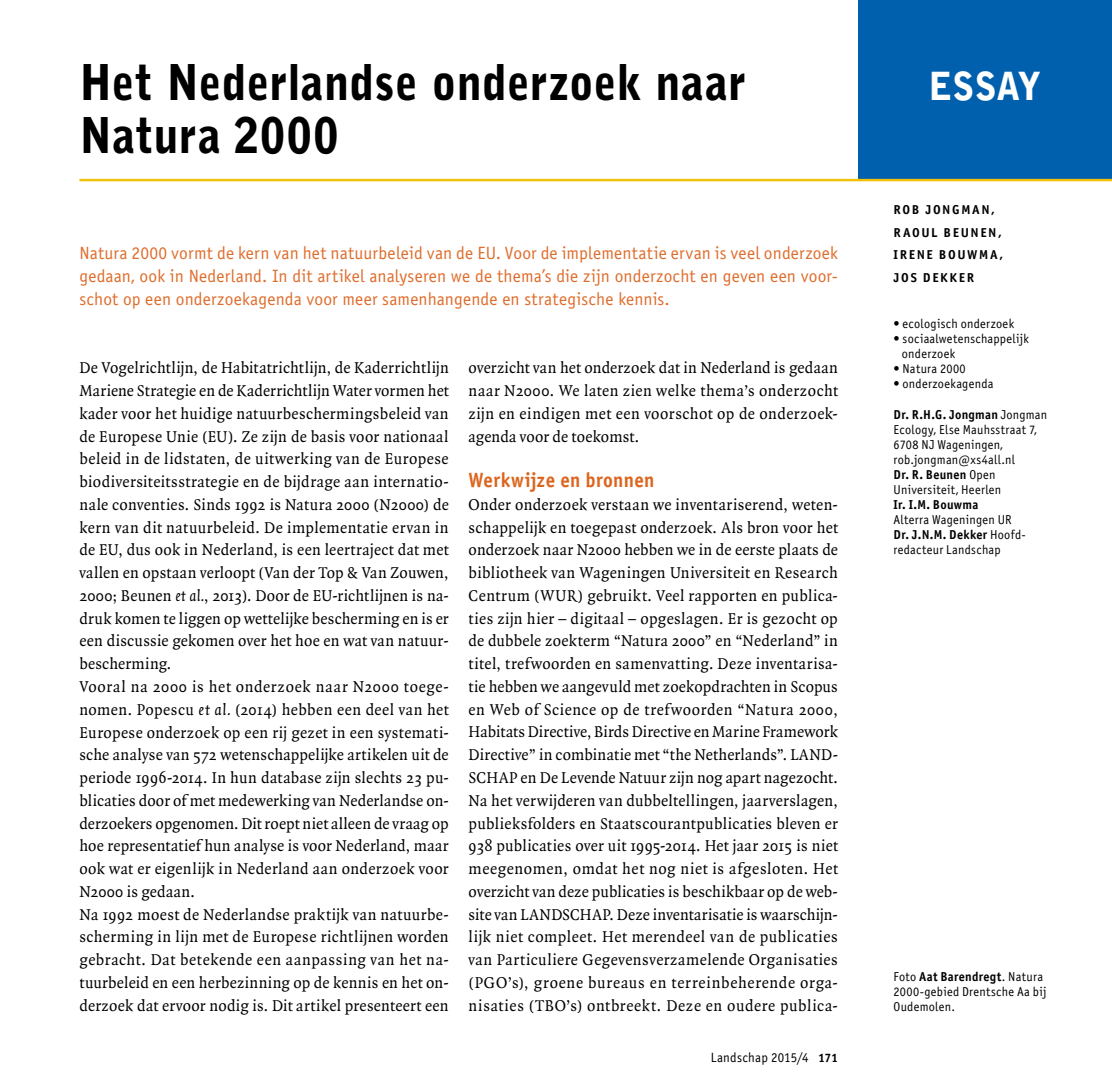
<style>
.page{position:relative;width:1112px;height:1092px;background:#fff}
.page>*{position:absolute;margin:0;border:0;box-sizing:border-box;transform-origin:0 0}
.t1{font:900 49px/52.5px "Bell Gothic";letter-spacing:.01em;color:#000;scale:.92 1}
.t2{font:900 38.5px "Bell Gothic";letter-spacing:.005em;color:#fff;scale:.92 1}
.t3{font:20.65px "Officina Sans Bold ITC";letter-spacing:.02em;color:#dc651e;scale:.92 1}
.t4{font:17.85px/22.8px "Officina Sans ITC";letter-spacing:.01em;color:#df6d2c;text-align:justify}
.t5{font:16.8px/22.8px "Quadraat";letter-spacing:.02em;color:#000;text-align:justify;scale:.96 1}
.t6{font:13.47px "Officina Sans ITC";letter-spacing:.015em;color:#000;scale:.96 1}
.t7{font:12.95px/15px "Officina Sans ITC";letter-spacing:.02em;color:#000;scale:.95 1}
.t8{font:12.95px "Officina Sans Bold ITC";letter-spacing:.115em;color:#000;scale:.95 1}
.t9{font:12.95px/22.8px "Officina Sans Bold ITC";letter-spacing:.115em;color:#000}
.t10{font:12.95px "Officina Sans Bold ITC";letter-spacing:.025em;color:#000;scale:.95 1}
.t11{font:12.95px "Officina Sans Bold ITC";letter-spacing:.02em;color:#000;scale:.95 1}
.s1{font-style:italic}
.s2{font-style:italic;font-size:16.97px}
.s3{font-family:"Officina Sans Bold ITC";font-size:12.25px}
.s4{font-family:"Officina Sans ITC"}
</style>
<div class="page">
<div style="left:858px;top:0;width:253px;height:179px;background:#0060ae"></div>
<hr style="left:79px;top:179px;width:1032px;height:2px;background:#f3c108">
<h1 class="t1" style="left:79px;top:57px;width:726px">Het Nederlandse onderzoek naar<br>Natura 2000</h1>
<p class="t4" style="left:79px;top:242px;width:760px">Natura 2000 vormt de kern van het natuurbeleid van de EU. Voor de implementatie ervan is veel onderzoek gedaan, ook in Nederland. In dit artikel analyseren we de thema’s die zijn onderzocht en geven een voor&shy;schot op een onderzoekagenda voor meer samenhangende en strategische kennis.</p>
<p class="t5" style="left:79px;top:357px;width:386px;text-align:left">De Vogelrichtlijn, de Habitatrichtlijn, de Kaderrichtlijn Mariene Strategie en de Kaderrichtlijn Water vormen het kader voor het huidige natuurbeschermingsbeleid van de Europese Unie (EU). Ze zijn de basis voor nationaal beleid in de lidstaten, de uitwerking van de Europese biodiversiteitsstrategie en de bijdrage aan internatio&shy;nale conventies. Sinds 1992 is Natura 2000 (N2000) de kern van dit natuurbeleid. De implementatie ervan in de EU, dus ook in Nederland, is een leertraject dat met vallen en opstaan verloopt (Van der Top &amp; Van Zouwen, 2000; Beunen <span class="s1">et al.</span>, 2013). Door de EU-richtlijnen is na&shy;druk komen te liggen op wettelijke bescherming en is er een discussie gekomen over het hoe en wat van natuur&shy;bescherming.<br>Vooral na 2000 is het onderzoek naar N2000 toege&shy;nomen. Popescu <span class="s2">et al.</span> (2014) hebben een deel van het Europese onderzoek op een rij gezet in een systemati&shy;sche analyse van 572 wetenschappelijke artikelen uit de periode 1996-2014. In hun database zijn slechts 23 pu&shy;blicaties door of met medewerking van Nederlandse on&shy;derzoekers opgenomen. Dit roept niet alleen de vraag op hoe representatief hun analyse is voor Nederland, maar ook wat er eigenlijk in Nederland aan onderzoek voor N2000 is gedaan.<br>Na 1992 moest de Nederlandse praktijk van natuurbe&shy;scherming in lijn met de Europese richtlijnen worden gebracht. Dat betekende een aanpassing van het na&shy;tuurbeleid en een herbezinning op de kennis en het on&shy;derzoek dat ervoor nodig is. Dit artikel presenteert een</p>
<p class="t5" style="left:468px;top:357px;width:386px">overzicht van het onderzoek dat in Nederland is gedaan naar N2000. We laten zien welke thema’s onderzocht zijn en eindigen met een voorschot op de onderzoek&shy;agenda voor de toekomst.</p>
<p class="t3" style="left:468px;top:467px;width:203px">Werkwijze en bronnen</p>
<p class="t5" style="left:468px;top:493px;width:386px">Onder onderzoek verstaan we inventariserend, weten&shy;schappelijk en toegepast onderzoek. Als bron voor het onderzoek naar N2000 hebben we in de eerste plaats de bibliotheek van Wageningen Universiteit en Research Centrum (WUR) gebruikt. Veel rapporten en publica&shy;ties zijn hier – digitaal – opgeslagen. Er is gezocht op de dubbele zoekterm “Natura 2000” en “Nederland” in titel, trefwoorden en samenvatting. Deze inventarisa&shy;tie hebben we aangevuld met zoekopdrachten in Scopus en Web of Science op de trefwoorden “Natura 2000, Habitats Directive, Birds Directive en Marine Framework Directive” in combinatie met “the Netherlands”. LAND-SCHAP en De Levende Natuur zijn nog apart nagezocht.<br>Na het verwijderen van dubbeltellingen, jaarverslagen, publieksfolders en Staatscourantpublicaties bleven er 938 publicaties over uit 1995-2014. Het jaar 2015 is niet meegenomen, omdat het nog niet is afgesloten. Het overzicht van deze publicaties is beschikbaar op de web&shy;site van LANDSCHAP. Deze inventarisatie is waarschijn&shy;lijk niet compleet. Het merendeel van de publicaties van Particuliere Gegevensverzamelende Organisaties (PGO’s), groene bureaus en terreinbeherende orga&shy;nisaties (TBO’s) ontbreekt. Deze en oudere publica-</p>
<p class="t6" style="left:710px;top:1049px;width:134px">Landschap 2015/4 <span class="s3">171</span></p>
<h2 class="t2" style="left:928px;top:64px;width:124px">ESSAY</h2>
<p class="t9" style="left:893px;top:198px;width:111px">ROB JONGMAN,<br>RAOUL BEUN EN,<br>IREN E BOUWMA,<br>JOS DEKKER</p>
<p class="t7" style="left:893px;top:316px;width:128px">• ecologisch onderzoek</p>
<p class="t7" style="left:901px;top:331px;width:135px;text-indent:-8px">• sociaalwetenschappelijk onderzoek</p>
<p class="t7" style="left:893px;top:361px;width:77px">• Natura 2000</p>
<p class="t7" style="left:893px;top:376px;width:107px">• onderzoekagenda</p>
<p class="t8" style="left:893px;top:406px;width:163px">Dr. R.H .G. Jongman <span class="s4">Jongman</span></p>
<p class="t7" style="left:893px;top:422px;width:152px">Ecology, Else Mauhsstraat 7,<br>6708 NJ Wageningen, rob.jongman@xs4all.nl</p>
<p class="t8" style="left:893px;top:466px;width:109px">Dr. R. Beunen <span class="s4">Open</span></p>
<p class="t7" style="left:893px;top:482px;width:115px">Universiteit, Heerlen</p>
<p class="t11" style="left:893px;top:496px;width:91px">Ir. I.M. Bouwma</p>
<p class="t7" style="left:893px;top:512px;width:126px">Alterra Wageningen UR</p>
<p class="t8" style="left:893px;top:527px;width:141px">Dr. J.N .M. Dekker <span class="s4">Hoofd-</span></p>
<p class="t7" style="left:893px;top:542px;width:114px">redacteur Landschap</p>
<p class="t10" style="left:893px;top:968px;width:159px"><span class="s4">Foto</span> Aat Barendregt<span class="s4">. Natura</span></p>
<p class="t7" style="left:893px;top:984px;width:162px">2000-gebied Drentsche Aa bij<br>Oudemolen.</p>
</div>
